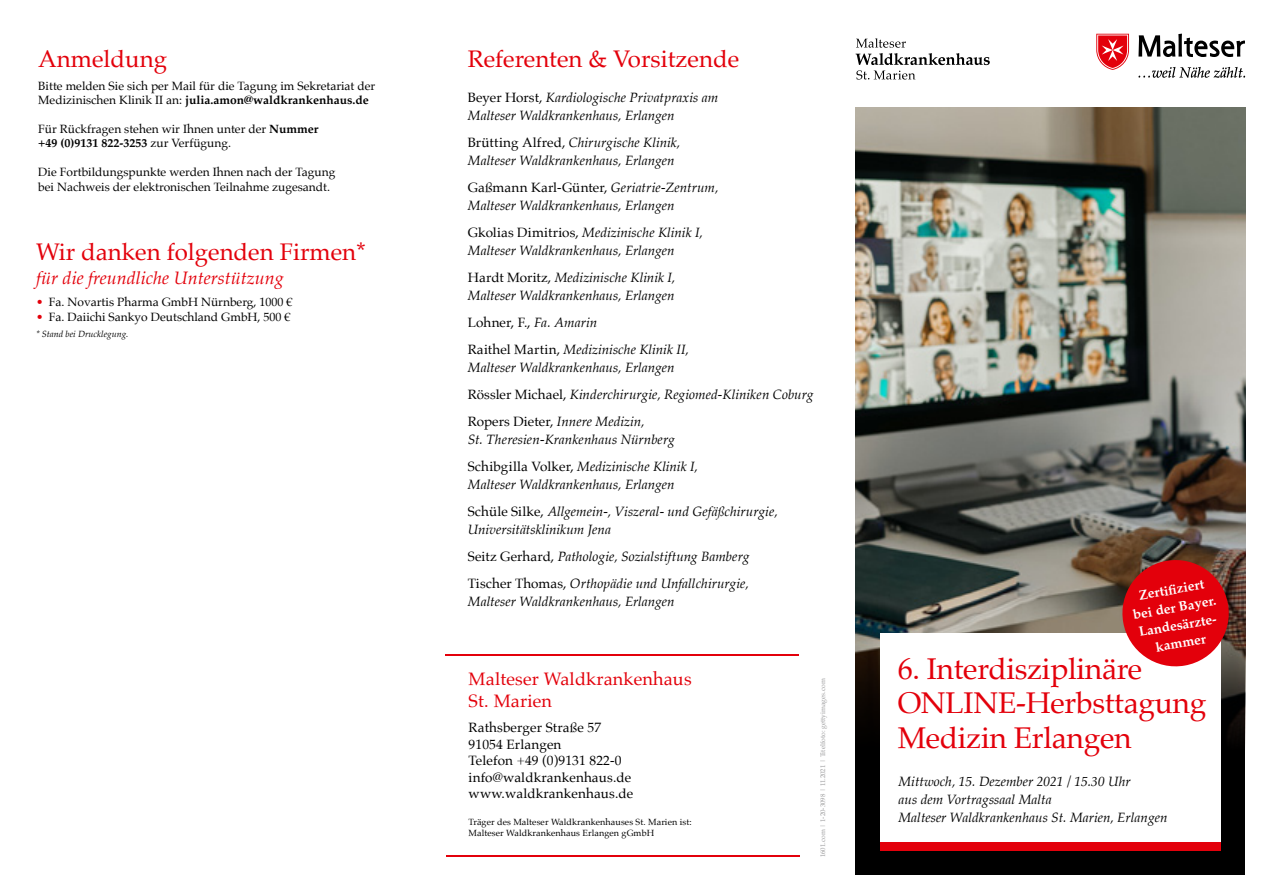
<style>
.page{position:relative;width:1263px;height:893px;background:#fff}
.page>*{position:absolute;margin:0;border:0;box-sizing:border-box;transform-origin:0 0}
.t1{font:30px/34.5px "Palatino";letter-spacing:-.01em;color:#e3000b}
.t2{font:24px "Palatino";color:#e3000b}
.t3{font:18px/22.5px "Palatino";letter-spacing:.01em;color:#e3000b}
.t4{font:italic 18px "Palatino";color:#e3000b}
.t5{font:italic 13.5px/18px "Palatino";color:#000}
.t6{font:13.5px/16.5px "Palatino";letter-spacing:.01em;color:#000}
.t7{font:700 13.5px/18px "Palatino";color:#fff;text-align:center}
.t8{font:12px/14.4px "Palatino";color:#000}
.t9{font:9px/10.8px "Palatino";letter-spacing:.01em;color:#000}
.t10{font:italic 9px "Palatino";color:#000}
.t11{font:6.75px "Palatino";color:#9c9c9d}
.s1{font-weight:700}
.s2{color:#e3000b}
.s3{font-style:normal}
</style>
<div class="page">
<svg style="left:1096px;top:34px;width:33px;height:36px"></svg>
<svg style="left:1138px;top:34px;width:107px;height:23px"></svg>
<svg style="left:1138px;top:67px;width:107px;height:11px"></svg>
<svg style="left:855px;top:38px;width:135px;height:42px"></svg>
<div style="left:855px;top:107px;width:390px;height:768px;background:#000"></div>
<img style="left:855px;top:107px;width:390px;height:643px">
<hr style="left:445px;top:654px;width:354px;height:1px;background:#e3000b">
<div style="left:880px;top:633px;width:340px;height:213px;background:#fff"></div>
<div style="left:880px;top:841px;width:340px;height:9px;background:#e3000b"></div>
<svg style="left:1118px;top:556px;width:115px;height:115px;background:#c92c30"></svg>
<hr style="left:446px;top:855px;width:354px;height:2px;background:#e3000b">
<h2 class="t2" style="left:38px;top:39px;width:130px">Anmeldung</h2>
<p class="t8" style="left:38px;top:79px;width:339px">Bitte melden Sie sich per Mail für die Tagung im Sekretariat der<br>Medizinischen Klinik II an: <span class="s1">julia.amon@waldkrankenhaus.de</span></p>
<p class="t8" style="left:38px;top:122px;width:282px">Für Rückfragen stehen wir Ihnen unter der <span class="s1">Nummer +49 (0)9131 822-3253</span> zur Verfügung.</p>
<p class="t8" style="left:38px;top:165px;width:299px">Die Fortbildungspunkte werden Ihnen nach der Tagung bei Nachweis der elektronischen Teilnahme zugesandt.</p>
<h2 class="t2" style="left:36px;top:231px;width:331px">Wir danken folgenden Firmen*</h2>
<h3 class="t4" style="left:36px;top:262px;width:249px">für die freundliche Unterstützung</h3>
<p class="t8" style="left:36px;top:295px;width:258px"><span class="s2">•</span> Fa. Novartis Pharma GmbH Nürnberg, 1000 €</p>
<p class="t8" style="left:36px;top:310px;width:256px"><span class="s2">•</span> Fa. Daiichi Sankyo Deutschland GmbH, 500 €</p>
<p class="t10" style="left:36px;top:326px;width:94px">* Stand bei Drucklegung.</p>
<h2 class="t2" style="left:468px;top:39px;width:273px">Referenten &amp; Vorsitzende</h2>
<p class="t5" style="left:468px;top:88px;width:252px"><span class="s3">Beyer Horst,</span> Kardiologische Privatpraxis am<br>Malteser Waldkrankenhaus, Erlangen</p>
<p class="t5" style="left:468px;top:133px;width:214px"><span class="s3">Brütting Alfred,</span> Chirurgische Klinik,<br>Malteser Waldkrankenhaus, Erlangen</p>
<p class="t5" style="left:468px;top:178px;width:252px"><span class="s3">Gaßmann Karl-Günter,</span> Geriatrie-Zentrum,<br>Malteser Waldkrankenhaus, Erlangen</p>
<p class="t5" style="left:468px;top:223px;width:236px"><span class="s3">Gkolias Dimitrios,</span> Medizinische Klinik I,<br>Malteser Waldkrankenhaus, Erlangen</p>
<p class="t5" style="left:468px;top:268px;width:209px"><span class="s3">Hardt Moritz,</span> Medizinische Klinik I,<br>Malteser Waldkrankenhaus, Erlangen</p>
<p class="t5" style="left:468px;top:309px;width:223px;line-height:27px"><span class="s3">Lohner, F.,</span> Fa. Amarin<br><span class="s3">Raithel Martin,</span> Medizinische Klinik II,</p>
<p class="t5" style="left:468px;top:354px;width:347px;line-height:27px">Malteser Waldkrankenhaus, Erlangen<br><span class="s3">Rössler Michael,</span> Kinderchirurgie, Regiomed-Kliniken Coburg<br><span class="s3">Ropers Dieter,</span> Innere Medizin,</p>
<p class="t5" style="left:468px;top:426px;width:232px;line-height:27px">St. Theresien-Krankenhaus Nürnberg<br><span class="s3">Schibgilla Volker,</span> Medizinische Klinik I,</p>
<p class="t5" style="left:468px;top:471px;width:311px;line-height:27px">Malteser Waldkrankenhaus, Erlangen<br><span class="s3">Schüle Silke,</span> Allgemein-, Viszeral- und Gefäßchirurgie,</p>
<p class="t5" style="left:468px;top:516px;width:283px;line-height:27px">Universitätsklinikum Jena<br><span class="s3">Seitz Gerhard,</span> Pathologie, Sozialstiftung Bamberg<br><span class="s3">Tischer Thomas,</span> Orthopädie und Unfallchirurgie,</p>
<p class="t5" style="left:468px;top:592px;width:208px">Malteser Waldkrankenhaus, Erlangen</p>
<h3 class="t3" style="left:469px;top:667px;width:225px">Malteser Waldkrankenhaus<br>St. Marien</h3>
<p class="t6" style="left:469px;top:719px;width:166px">Rathsberger Straße 57<br>91054 Erlangen<br>Telefon +49 (0)9131 822-0 info@waldkrankenhaus.de www.waldkrankenhaus.de</p>
<p class="t9" style="left:469px;top:817px;width:225px">Träger des Malteser Waldkrankenhauses St. Marien ist:<br>Malteser Waldkrankenhaus Erlangen gGmbH</p>
<p class="t11" style="left:817px;top:857px;width:180px;rotate:-90deg">1601.com | 1-20-3098 | 11.2021 | Titelfoto: gettyimages.com</p>
<p class="t7" style="left:1128px;top:588px;width:92px;rotate:-10deg">Zertifi ziert<br>bei der Bayer.<br>Landesärzte&shy;kammer</p>
<h1 class="t1" style="left:898px;top:651px;width:310px">6. Interdisziplinäre<br>ONLINE-Herbsttagung<br>Medizin Erlangen</h1>
<p class="t5" style="left:898px;top:772px;width:270px">Mittwoch, 15. Dezember 2021 / 15.30 Uhr<br>aus dem Vortragssaal Malta<br>Malteser Waldkrankenhaus St. Marien, Erlangen</p>
</div>
